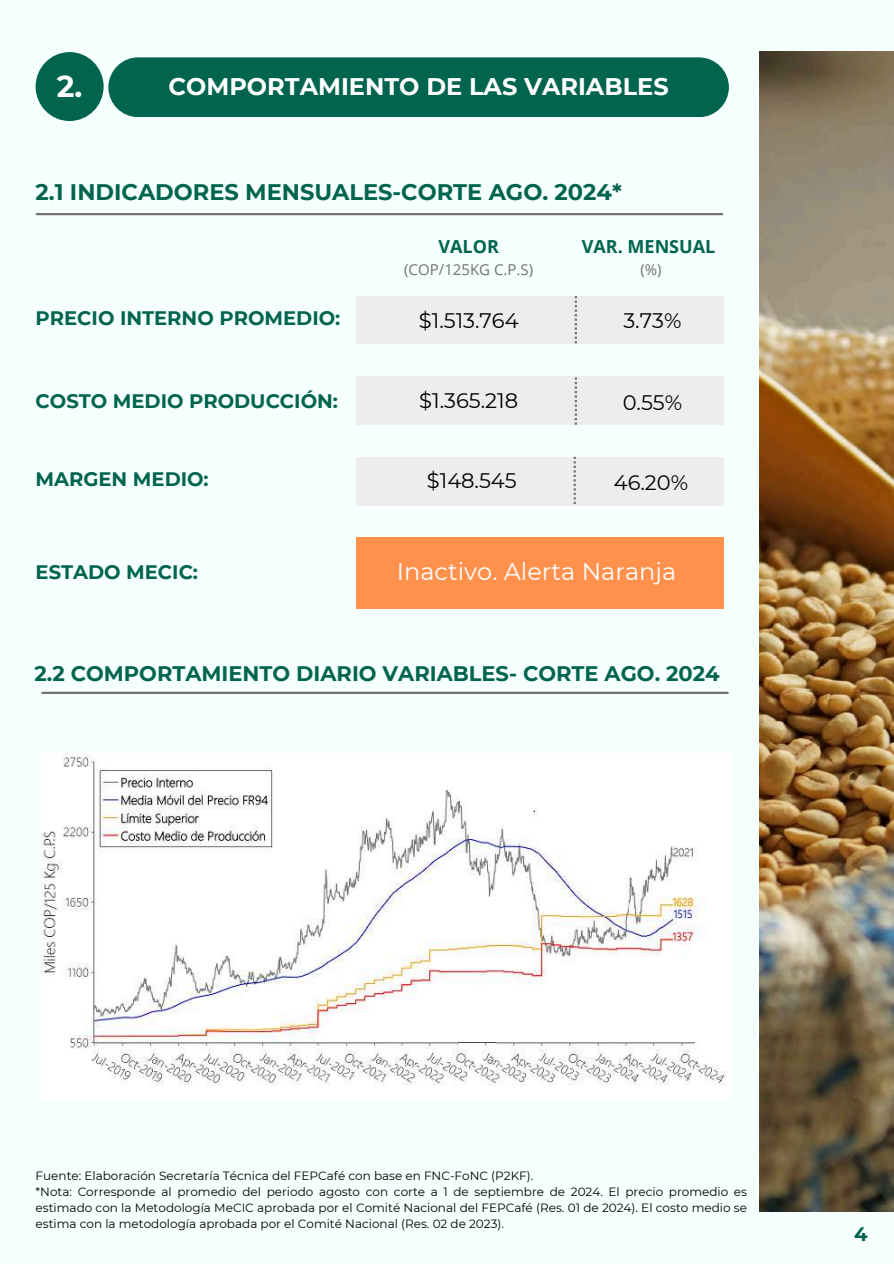
<style>
.page{position:relative;width:894px;height:1264px;background:#fff}
.page>*{position:absolute;margin:0;border:0;box-sizing:border-box;transform-origin:0 0}
.t1{font:700 30px "Montserrat";color:#fff}
.t2{font:700 24px "Montserrat";color:#fff}
.t3{font:24px "Montserrat";color:#fff}
.t4{font:700 22.5px "Montserrat";color:#01644f}
.t5{font:700 21px "Montserrat";color:#01644f}
.t6{font:21px "Montserrat";color:#000}
.t7{font:700 19.5px "Montserrat";color:#01644f}
.t8{font:700 18px "Open Sans";color:#01644f}
.t9{font:15px "Open Sans";color:#737373}
.t10{font:12px/16px "Montserrat";color:#000}
</style>
<div class="page">
<div style="left:0;top:0;width:893px;height:1263px;background:#f5fffd"></div>
<hr style="left:37px;top:213px;width:685px;height:2px;background:#737373">
<div style="left:356px;top:297px;width:367px;height:47px;background:#ededed"></div>
<svg style="left:574px;top:296px;width:2px;height:47px"></svg>
<div style="left:356px;top:377px;width:367px;height:48px;background:#ededed"></div>
<svg style="left:574px;top:377px;width:2px;height:48px"></svg>
<div style="left:356px;top:457px;width:367px;height:48px;background:#ededed"></div>
<svg style="left:573px;top:457px;width:2px;height:47px"></svg>
<img style="left:759px;top:52px;width:134px;height:1159px">
<hr style="left:42px;top:691px;width:685px;height:3px;background:#737373">
<div style="left:108px;top:57px;width:620px;height:60px;background:#01644f;border-radius:30px"></div>
<div style="left:36px;top:52px;width:68px;height:69px;background:#01644f;border-radius:50%"></div>
<div style="left:356px;top:537px;width:367px;height:72px;background:#ff914d"></div>
<img style="left:41px;top:753px;width:686px;height:333px">
<h1 class="t1" style="left:57px;top:68px;width:27px">2.</h1>
<h2 class="t2" style="left:168px;top:71px;width:501px">COMPORTAMIENTO DE LAS VARIABLES</h2>
<h3 class="t4" style="left:36px;top:178px;width:587px">2.1 INDICADORES MENSUALES-CORTE AGO. 2024*</h3>
<h3 class="t8" style="left:438px;top:234px;width:62px">VALOR</h3>
<p class="t9" style="left:404px;top:258px;width:130px">(COP/125KG C.P.S)</p>
<h3 class="t8" style="left:581px;top:234px;width:135px">VAR. MENSUAL</h3>
<p class="t9" style="left:640px;top:258px;width:23px">(%)</p>
<h3 class="t7" style="left:36px;top:306px;width:306px">PRECIO INTERNO PROMEDIO:</h3>
<h3 class="t6" style="left:418px;top:308px;width:101px">$1.513.764</h3>
<h3 class="t6" style="left:623px;top:308px;width:59px">3.73%</h3>
<h3 class="t7" style="left:36px;top:389px;width:304px">COSTO MEDIO PRODUCCIÓN:</h3>
<h3 class="t6" style="left:419px;top:387px;width:100px">$1.365.218</h3>
<h3 class="t6" style="left:622px;top:389px;width:61px">0.55%</h3>
<h3 class="t7" style="left:36px;top:467px;width:175px">MARGEN MEDIO:</h3>
<h3 class="t6" style="left:426px;top:468px;width:91px">$148.545</h3>
<h3 class="t6" style="left:613px;top:470px;width:76px">46.20%</h3>
<h3 class="t7" style="left:36px;top:560px;width:164px">ESTADO MECIC:</h3>
<h2 class="t3" style="left:397px;top:557px;width:281px">Inactivo. Alerta Naranja</h2>
<h3 class="t5" style="left:35px;top:660px;width:686px">2.2 COMPORTAMIENTO DIARIO VARIABLES- CORTE AGO. 2024</h3>
<p class="t10" style="left:36px;top:1167px;width:712px">Fuente: Elaboración Secretaría Técnica del FEPCafé con base en FNC-FoNC (P2KF).<br>*Nota: Corresponde al promedio del periodo agosto con corte a 1 de septiembre de 2024. El precio promedio es estimado con la Metodología MeCIC aprobada por el Comité Nacional del FEPCafé (Res. 01 de 2024). El costo medio se estima con la metodología aprobada por el Comité Nacional (Res. 02 de 2023).</p>
<h3 class="t7" style="left:854px;top:1222px;width:15px">4</h3>
</div>
